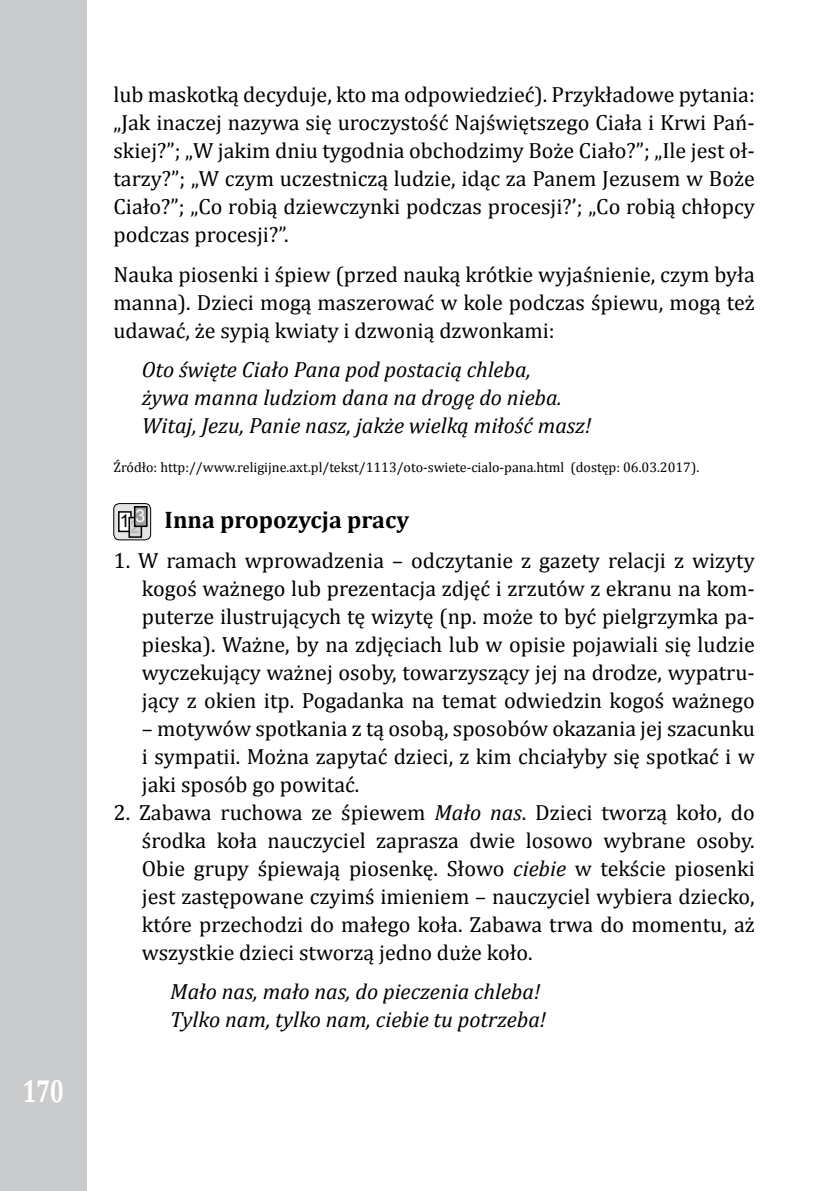
<style>
.page{position:relative;width:840px;height:1191px;background:#fff}
.page>*{position:absolute;margin:0;border:0;box-sizing:border-box;transform-origin:0 0}
.t1{font:700 32px "Cambria";color:#fff;scale:.75 1}
.t2{font:700 24px "Cambria";color:#000}
.t3{font:22px/28px "Cambria";color:#000;text-align:justify}
.t4{font:italic 22px/28px "Cambria";color:#000}
.t5{font:17.6px "Arial";color:#000}
.t6{font:17.6px "Arial";color:#fff}
.t7{font:14px "Cambria";color:#000}
.s1{font-style:italic}
.s2{color:#b5b7b8}
</style>
<div class="page">
<div style="left:0;top:0;width:86px;height:1191px;background:#c9cbcc"></div>
<img style="left:114px;top:504px;width:36px;height:36px">
<div style="left:113px;top:503px;width:38px;height:37px;border:1px solid #000;border-radius:6px"></div>
<div style="left:119px;top:512px;width:12px;height:19px;background:#fff"></div>
<div style="left:118px;top:511px;width:14px;height:21px;border:1px solid #000"></div>
<div style="left:129px;top:517px;width:12px;height:20px;background:#d5d6d7"></div>
<div style="left:128px;top:517px;width:14px;height:21px;border:1px solid #000"></div>
<div style="left:135px;top:507px;width:12px;height:19px;background:#9ea0a2"></div>
<div style="left:134px;top:506px;width:13px;height:21px;border:1px solid #000"></div>
<h1 class="t1" style="left:22px;top:1068px;width:57px">170</h1>
<p class="t3" style="left:113px;top:81px;width:642px">lub maskotką decyduje, kto ma odpowiedzieć). Przykładowe pytania: „Jak inaczej nazywa się uroczystość Najświętszego Ciała i Krwi Pań&shy;skiej?”; „W jakim dniu tygodnia obchodzimy Boże Ciało?”; „Ile jest oł&shy;tarzy?”; „W czym uczestniczą ludzie, idąc za Panem Jezusem w Boże Ciało?”; „Co robią dziewczynki podczas procesji?’; „Co robią chłopcy podczas procesji?”.</p>
<p class="t3" style="left:113px;top:260px;width:642px">Nauka piosenki i śpiew (przed nauką krótkie wyjaśnienie, czym była manna). Dzieci mogą maszerować w kole podczas śpiewu, mogą też udawać, że sypią kwiaty i dzwonią dzwonkami:</p>
<p class="t4" style="left:142px;top:354px;width:450px">Oto święte Ciało Pana pod postacią chleba,<br>żywa manna ludziom dana na drogę do nieba.<br>Witaj, Jezu, Panie nasz, jakże wielką miłość masz!</p>
<p class="t7" style="left:113px;top:459px;width:587px">Źródło: http://www.religijne.axt.pl/tekst/1113/oto-swiete-cialo-pana.html (dostęp: 06.03.2017).</p>
<p class="t2" style="left:164px;top:503px;width:246px">Inna propozycja pracy</p>
<p class="t3" style="left:142px;top:546px;width:614px;text-indent:-28px">1. W ramach wprowadzenia – odczytanie z gazety relacji z wizyty kogoś ważnego lub prezentacja zdjęć i zrzutów z ekranu na kom&shy;puterze ilustrujących tę wizytę (np. może to być pielgrzymka pa&shy;pieska). Ważne, by na zdjęciach lub w opisie pojawiali się ludzie wyczekujący ważnej osoby, towarzyszący jej na drodze, wypatru&shy;jący z okien itp. Pogadanka na temat odwiedzin kogoś ważnego</p>
<p class="t3" style="left:142px;top:714px;width:614px">– motywów spotkania z tą osobą, sposobów okazania jej szacunku i sympatii. Można zapytać dzieci, z kim chciałyby się spotkać i w jaki sposób go powitać.</p>
<p class="t3" style="left:142px;top:798px;width:614px;text-indent:-28px">2. Zabawa ruchowa ze śpiewem <span class="s1">Mało nas</span>. Dzieci tworzą koło, do środka koła nauczyciel zaprasza dwie losowo wybrane osoby.<br>Obie grupy śpiewają piosenkę. Słowo <span class="s1">ciebie</span> w tekście piosenki jest zastępowane czyimś imieniem – nauczyciel wybiera dziecko, które przechodzi do małego koła. Zabawa trwa do momentu, aż wszystkie dzieci stworzą jedno duże koło.</p>
<p class="t4" style="left:170px;top:976px;width:377px">Mało nas, mało nas, do pieczenia chleba!<br>Tylko nam, tylko nam, ciebie tu potrzeba!</p>
<p class="t6" style="left:136px;top:504px;width:11px">3</p>
<p class="t5" style="left:120px;top:509px;width:22px">1<span class="s2">2</span></p>
</div>
